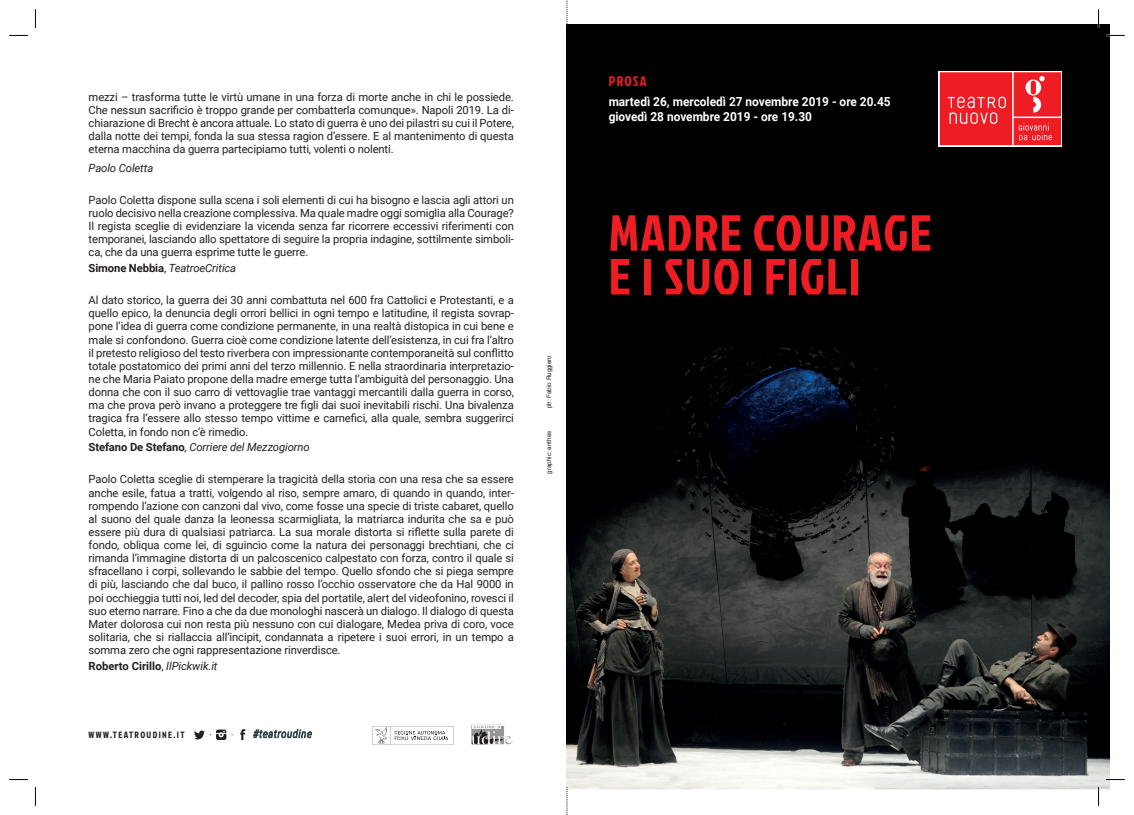
<style>
.page{position:relative;width:1134px;height:815px;background:#fff}
.page>*{position:absolute;margin:0;border:0;box-sizing:border-box;transform-origin:0 0}
.t1{font:50.62px/43.8px "Jockey One";letter-spacing:.025em;color:#ee1d23}
.t2{font:13.88px "Jockey One";letter-spacing:.085em;color:#ee1d23}
.t3{font:700 12.5px/15px "Roboto";color:#fff;scale:.95 1}
.t4{font:11.25px/13.1px "Roboto";letter-spacing:-.01em;color:#231f20;text-align:justify}
.t5{font:italic 11.25px "Roboto";letter-spacing:-.01em;color:#231f20}
.t6{font:700 11.25px "Roboto";color:#231f20}
.t7{font:italic 300 10.88px "Roboto Condensed";letter-spacing:.05em;color:#231f20}
.t8{font:9.12px "Jockey One";letter-spacing:.15em;color:#231f20}
.t9{font:6.25px "Helvetica";color:#231f20}
.s1{font-weight:700;font-style:normal}
.s2{font-style:normal}
.s3{font-weight:400}
.s4{font-weight:400;font-style:italic}
</style>
<div class="page">
<img style="left:567px;top:25px;width:542px;height:764px">
<svg style="left:471px;top:725px;width:41px;height:20px"></svg>
<svg style="left:253px;top:729px;width:59px;height:9px"></svg>
<svg style="left:240px;top:729px;width:5px;height:11px"></svg>
<svg style="left:194px;top:730px;width:32px;height:10px"></svg>
<div style="left:938px;top:71px;width:124px;height:75px;background:#fcd9da"></div>
<svg style="left:940px;top:72px;width:121px;height:73px;background:#ef3439"></svg>
<svg style="left:372px;top:726px;width:82px;height:19px"></svg>
<svg style="left:567px;top:0;width:1px;height:28px"></svg>
<svg style="left:567px;top:787px;width:1px;height:28px"></svg>
<svg style="left:9px;top:35px;width:19px;height:1px"></svg>
<svg style="left:1106px;top:35px;width:19px;height:1px"></svg>
<svg style="left:9px;top:779px;width:19px;height:1px"></svg>
<svg style="left:1106px;top:779px;width:19px;height:1px"></svg>
<svg style="left:35px;top:9px;width:1px;height:19px"></svg>
<svg style="left:35px;top:787px;width:1px;height:19px"></svg>
<svg style="left:1098px;top:9px;width:1px;height:19px"></svg>
<svg style="left:1098px;top:787px;width:1px;height:19px"></svg>
<p class="t4" style="left:89px;top:90px;width:427px">mezzi – trasforma tutte le virtù umane in una forza di morte anche in chi le possiede.<br>Che nessun sacrificio è troppo grande per combatterla comunque». Napoli 2019. La di&shy;chiarazione di Brecht è ancora attuale. Lo stato di guerra è uno dei pilastri su cui il Potere, dalla notte dei tempi, fonda la sua stessa ragion d’essere. E al mantenimento di questa eterna macchina da guerra partecipiamo tutti, volenti o nolenti.</p>
<p class="t5" style="left:89px;top:160px;width:66px">Paolo Coletta</p>
<p class="t4" style="left:89px;top:193px;width:427px">Paolo Coletta dispone sulla scena i soli elementi di cui ha bisogno e lascia agli attori un ruolo decisivo nella creazione complessiva. Ma quale madre oggi somiglia alla Courage?<br>Il regista sceglie di evidenziare la vicenda senza far ricorrere eccessivi riferimenti con temporanei, lasciando allo spettatore di seguire la propria indagine, sottilmente simboli&shy;ca, che da una guerra esprime tutte le guerre.</p>
<p class="t5" style="left:89px;top:260px;width:149px"><span class="s1">Simone Nebbia</span><span class="s2">,</span> TeatroeCritica</p>
<p class="t4" style="left:89px;top:293px;width:427px">Al dato storico, la guerra dei 30 anni combattuta nel 600 fra Cattolici e Protestanti, e a quello epico, la denuncia degli orrori bellici in ogni tempo e latitudine, il regista sovrap&shy;pone l’idea di guerra come condizione permanente, in una realtà distopica in cui bene e male si confondono. Guerra cioè come condizione latente dell’esistenza, in cui fra l’altro il pretesto religioso del testo riverbera con impressionante contemporaneità sul conflitto totale postatomico dei primi anni del terzo millennio. E nella straordinaria interpretazio&shy;ne che Maria Paiato propone della madre emerge tutta l’ambiguità del personaggio. Una donna che con il suo carro di vettovaglie trae vantaggi mercantili dalla guerra in corso, ma che prova però invano a proteggere tre figli dai suoi inevitabili rischi. Una bivalenza tragica fra l’essere allo stesso tempo vittime e carnefici, alla quale, sembra suggerirci Coletta, in fondo non c’è rimedio.</p>
<p class="t5" style="left:89px;top:440px;width:223px"><span class="s1">Stefano De Stefano</span><span class="s2">,</span> Corriere del Mezzogiorno</p>
<p class="t4" style="left:89px;top:472px;width:427px">Paolo Coletta sceglie di stemperare la tragicità della storia con una resa che sa essere anche esile, fatua a tratti, volgendo al riso, sempre amaro, di quando in quando, inter&shy;rompendo l’azione con canzoni dal vivo, come fosse una specie di triste cabaret, quello al suono del quale danza la leonessa scarmigliata, la matriarca indurita che sa e può essere più dura di qualsiasi patriarca. La sua morale distorta si riflette sulla parete di fondo, obliqua come lei, di sguincio come la natura dei personaggi brechtiani, che ci rimanda l’immagine distorta di un palcoscenico calpestato con forza, contro il quale si sfracellano i corpi, sollevando le sabbie del tempo. Quello sfondo che si piega sempre di più, lasciando che dal buco, il pallino rosso l’occhio osservatore che da Hal 9000 in poi occhieggia tutti noi, led del decoder, spia del portatile, alert del videofonino, rovesci il suo eterno narrare. Fino a che da due monologhi nascerà un dialogo. Il dialogo di questa Mater dolorosa cui non resta più nessuno con cui dialogare, Medea priva di coro, voce solitaria, che si riallaccia all’incipit, condannata a ripetere i suoi errori, in un tempo a somma zero che ogni rappresentazione rinverdisce.</p>
<p class="t6" style="left:89px;top:658px;width:130px">Roberto Cirillo<span class="s3">,</span> <span class="s4">IlPickwik.it</span></p>
<p class="t8" style="left:89px;top:728px;width:98px">WWW.TEATROUDINE.IT</p>
<p class="t7" style="left:253px;top:726px;width:60px">#teatroudine</p>
<p class="t9" style="left:544px;top:408px;width:55px;rotate:-90deg">ph: Fabio Ruggiero</p>
<p class="t9" style="left:544px;top:474px;width:44px;rotate:-90deg">graphic: anthes</p>
<p class="t2" style="left:609px;top:71px;width:39px">PROSA</p>
<p class="t3" style="left:609px;top:94px;width:298px">martedì 26, mercoledì 27 novembre 2019 - ore 20.45 giovedì 28 novembre 2019 - ore 19.30</p>
<h1 class="t1" style="left:609px;top:210px;width:325px">MADRE COURAGE<br>E I SUOI FIGLI</h1>
</div>
